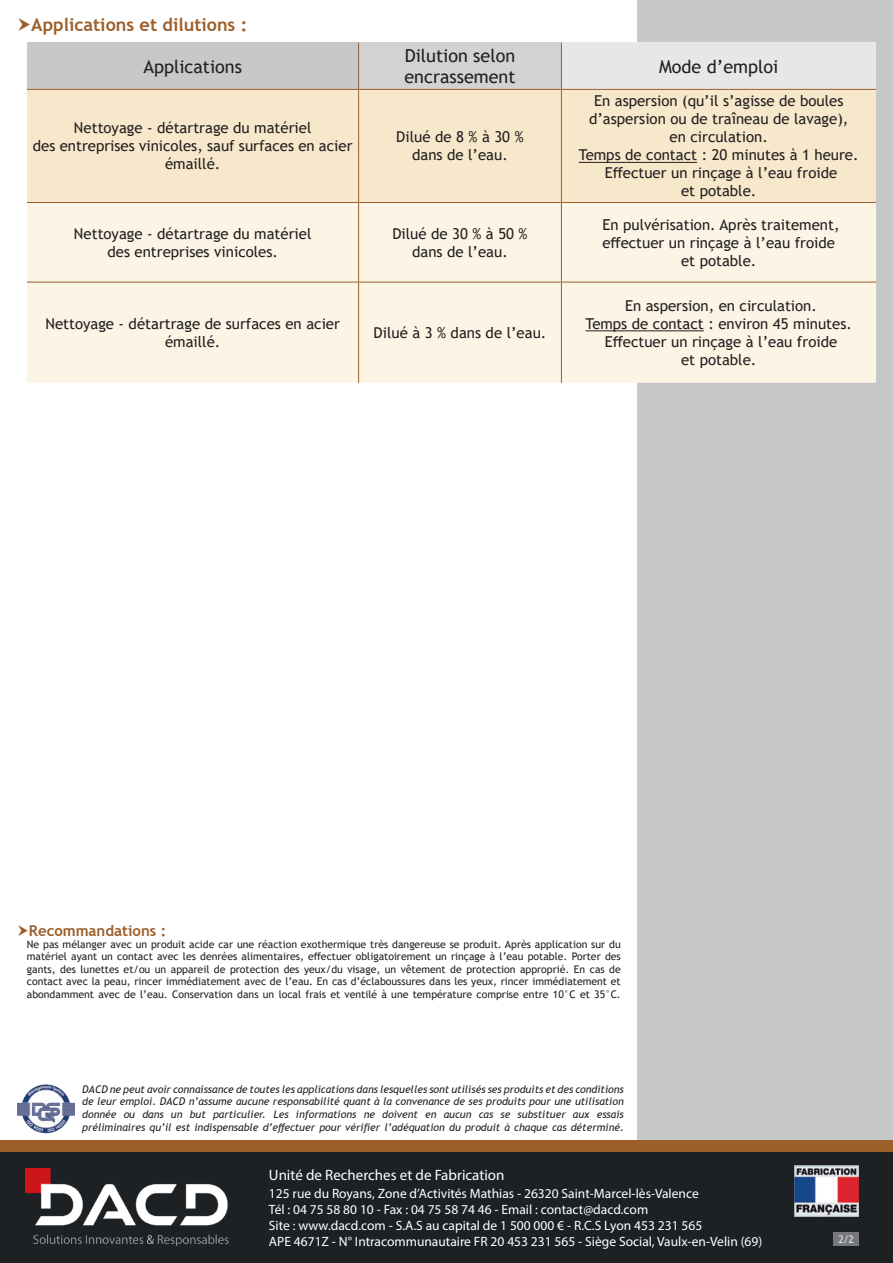
<style>
.page{position:relative;width:893px;height:1263px;background:#fff}
.page>*{position:absolute;margin:0;border:0;box-sizing:border-box;transform-origin:0 0}
.t1{font:18px "Trebuchet MS";color:#231f20}
.t2{font:700 18px "Trebuchet MS";color:#9c5f2a}
.t3{font:15px/18px "Trebuchet MS";color:#231f20;text-align:center}
.t4{font:15px "Myriad Pro";color:#fff}
.t5{font:700 15px "Trebuchet MS";color:#9c5f2a}
.t6{font:13.5px "Myriad Pro";color:#fff}
.t7{font:10.5px/12.6px "Trebuchet MS";color:#231f20;text-align:justify}
.t8{font:italic 10.5px "Trebuchet MS";color:#1d2124}
.t9{font:10.5px "Trebuchet MS";color:#e6e7e9}
</style>
<div class="page">
<div style="left:27px;top:43px;width:332px;height:46px;background:#c7c8ca"></div>
<div style="left:359px;top:43px;width:202px;height:46px;background:#d1d2d4"></div>
<div style="left:561px;top:43px;width:315px;height:46px;background:#e6e7e9"></div>
<div style="left:27px;top:90px;width:849px;height:112px;background:#f7e8cb"></div>
<div style="left:27px;top:203px;width:849px;height:180px;background:#fcf4e5"></div>
<hr style="left:358px;top:43px;width:1px;height:46px;background:#9c5f2a">
<hr style="left:561px;top:43px;width:1px;height:46px;background:#9c5f2a">
<hr style="left:27px;top:89px;width:332px;height:1px;background:#9c5f2a">
<hr style="left:359px;top:89px;width:202px;height:1px;background:#9c5f2a">
<hr style="left:358px;top:90px;width:1px;height:112px;background:#9c5f2a">
<hr style="left:561px;top:89px;width:315px;height:1px;background:#9c5f2a">
<hr style="left:561px;top:90px;width:1px;height:112px;background:#9c5f2a">
<hr style="left:27px;top:202px;width:332px;height:1px;background:#9c5f2a">
<hr style="left:359px;top:202px;width:202px;height:1px;background:#9c5f2a">
<hr style="left:358px;top:203px;width:1px;height:79px;background:#9c5f2a">
<hr style="left:561px;top:202px;width:315px;height:1px;background:#9c5f2a">
<hr style="left:561px;top:203px;width:1px;height:79px;background:#9c5f2a">
<hr style="left:27px;top:282px;width:332px;height:1px;background:#9c5f2a">
<hr style="left:359px;top:282px;width:202px;height:1px;background:#9c5f2a">
<hr style="left:358px;top:282px;width:1px;height:101px;background:#9c5f2a">
<hr style="left:561px;top:282px;width:315px;height:1px;background:#9c5f2a">
<hr style="left:561px;top:282px;width:1px;height:101px;background:#9c5f2a">
<hr style="left:579px;top:162px;width:118px;height:1px;background:#231f20">
<hr style="left:585px;top:330px;width:119px;height:1px;background:#231f20">
<div style="left:0;top:1151px;width:893px;height:112px;background:#1d2124"></div>
<img style="left:26px;top:1168px;width:203px;height:78px">
<img style="left:794px;top:1166px;width:65px;height:51px">
<div style="left:833px;top:1232px;width:26px;height:14px;background:#76787b"></div>
<img style="left:17px;top:1084px;width:57px;height:50px">
<div style="left:0;top:1140px;width:893px;height:11px;background:#9c5f2a"></div>
<p class="t2" style="left:31px;top:13px;width:218px">Applications et dilutions :</p>
<p class="t1" style="left:143px;top:55px;width:100px">Applications</p>
<p class="t3" style="left:74px;top:119px;width:239px">Nettoyage - détartrage du matériel</p>
<p class="t3" style="left:33px;top:137px;width:321px">des entreprises vinicoles, sauf surfaces en acier émaillé.</p>
<p class="t3" style="left:74px;top:224px;width:239px">Nettoyage - détartrage du matériel</p>
<p class="t3" style="left:107px;top:242px;width:172px">des entreprises vinicoles.</p>
<p class="t1" style="left:405px;top:44px;width:112px">Dilution selon</p>
<p class="t1" style="left:404px;top:66px;width:113px">encrassement</p>
<p class="t3" style="left:396px;top:128px;width:129px">Dilué de 8 % à 30 %</p>
<p class="t3" style="left:412px;top:146px;width:97px">dans de l’eau.</p>
<p class="t3" style="left:392px;top:224px;width:137px">Dilué de 30 % à 50 %</p>
<p class="t3" style="left:412px;top:242px;width:97px">dans de l’eau.</p>
<p class="t3" style="left:45px;top:314px;width:296px">Nettoyage - détartrage de surfaces en acier émaillé.</p>
<p class="t3" style="left:374px;top:323px;width:174px">Dilué à 3 % dans de l’eau.</p>
<p class="t1" style="left:659px;top:55px;width:121px">Mode d’emploi</p>
<p class="t3" style="left:594px;top:92px;width:251px">En aspersion (qu’il s’agisse de boules</p>
<p class="t3" style="left:589px;top:110px;width:261px">d’aspersion ou de traîneau de lavage),</p>
<p class="t3" style="left:670px;top:128px;width:100px">en circulation.</p>
<p class="t3" style="left:579px;top:146px;width:281px">Temps de contact : 20 minutes à 1 heure.</p>
<p class="t3" style="left:605px;top:164px;width:234px">Effectuer un rinçage à l’eau froide</p>
<p class="t3" style="left:681px;top:182px;width:77px">et potable.</p>
<p class="t3" style="left:602px;top:215px;width:239px">En pulvérisation. Après traitement,</p>
<p class="t3" style="left:602px;top:233px;width:234px">effectuer un rinçage à l’eau froide</p>
<p class="t3" style="left:681px;top:251px;width:77px">et potable.</p>
<p class="t3" style="left:625px;top:296px;width:193px">En aspersion, en circulation.</p>
<p class="t3" style="left:585px;top:314px;width:268px">Temps de contact : environ 45 minutes.</p>
<p class="t3" style="left:605px;top:332px;width:234px">Effectuer un rinçage à l’eau froide</p>
<p class="t3" style="left:681px;top:350px;width:77px">et potable.</p>
<p class="t5" style="left:29px;top:921px;width:139px">Recommandations :</p>
<p class="t7" style="left:27px;top:937px;width:595px">Ne pas mélanger avec un produit acide car une réaction exothermique très dangereuse se produit. Après application sur du matériel ayant un contact avec les denrées alimentaires, effectuer obligatoirement un rinçage à l’eau potable. Porter des gants, des lunettes et/ou un appareil de protection des yeux/du visage, un vêtement de protection approprié. En cas de contact avec la peau, rincer immédiatement avec de l’eau. En cas d’éclaboussures dans les yeux, rincer immédiatement et abondamment avec de l’eau. Conservation dans un local frais et ventilé à une température comprise entre 10°C et 35°C.</p>
<p class="t8" style="left:82px;top:1083px;width:543px">DACD ne peut avoir connaissance de toutes les applications dans lesquelles sont utilisés ses produits et des conditions</p>
<p class="t8" style="left:82px;top:1095px;width:543px">de leur emploi. DACD n’assume aucune responsabilité quant à la convenance de ses produits pour une utilisation</p>
<p class="t8" style="left:82px;top:1108px;width:543px">donnée ou dans un but particulier. Les informations ne doivent en aucun cas se substituer aux essais</p>
<p class="t8" style="left:82px;top:1120px;width:543px">préliminaires qu’il est indispensable d’effectuer pour vérifier l’adéquation du produit à chaque cas déterminé.</p>
<p class="t4" style="left:269px;top:1165px;width:237px">Unité de Recherches et de Fabrication</p>
<p class="t6" style="left:269px;top:1185px;width:431px">125 rue du Royans, Zone d’Activités Mathias - 26320 Saint-Marcel-lès-Valence</p>
<p class="t6" style="left:269px;top:1201px;width:381px">Tél : 04 75 58 80 10 - Fax : 04 75 58 74 46 - Email : contact@dacd.com</p>
<p class="t6" style="left:269px;top:1217px;width:435px">Site : www.dacd.com - S.A.S au capital de 1 500 000 € - R.C.S Lyon 453 231 565</p>
<p class="t6" style="left:269px;top:1233px;width:495px">APE 4671Z - N° Intracommunautaire FR 20 453 231 565 - Siège Social, Vaulx-en-Velin (69)</p>
<p class="t9" style="left:838px;top:1232px;width:17px">2/2</p>
</div>
